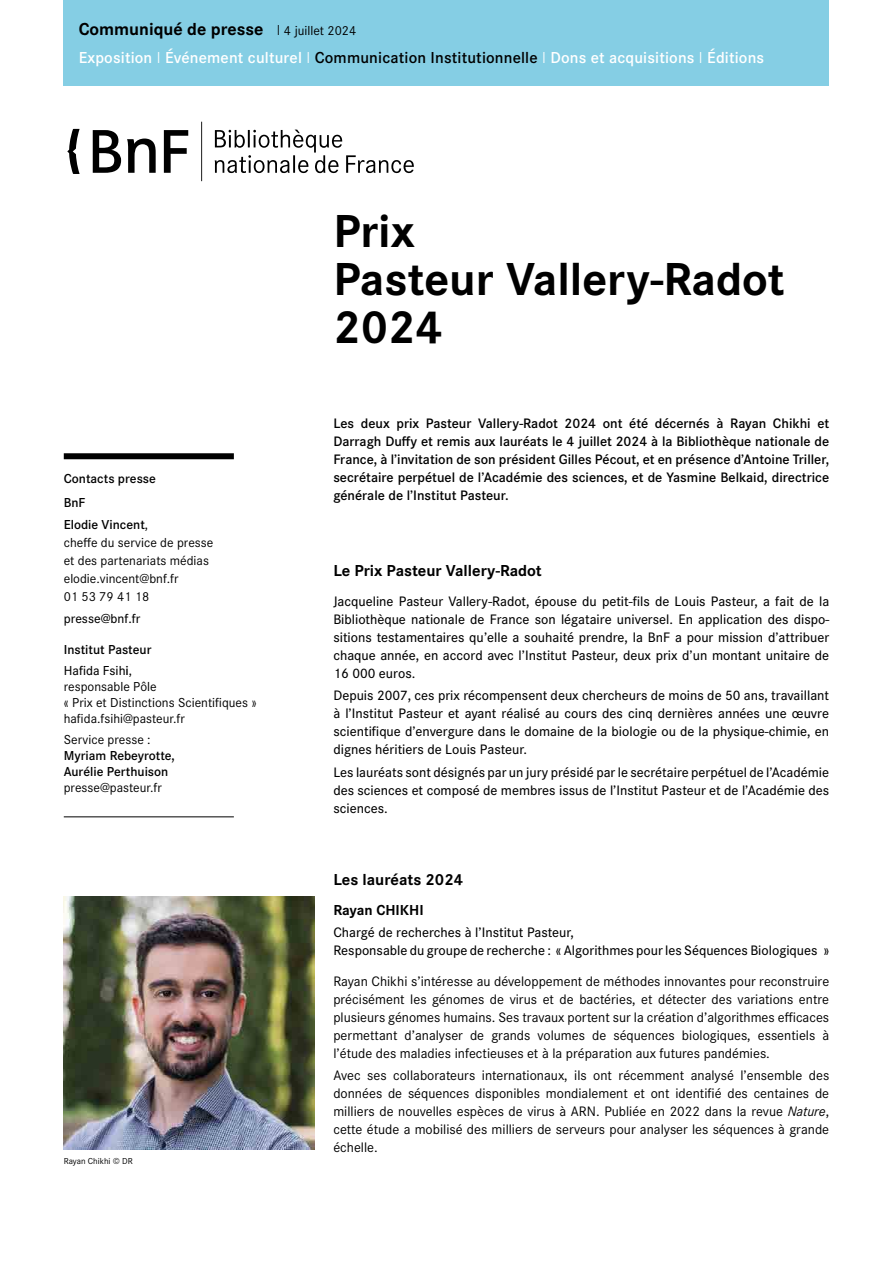
<style>
.page{position:relative;width:893px;height:1263px;background:#fff}
.page>*{position:absolute;margin:0;border:0;box-sizing:border-box;transform-origin:0 0}
.t1{font:700 48px "Corporate S";color:#000}
.t2{font:700 18px "Corporate S";color:#000}
.t3{font:600 16.5px "Corporate S";letter-spacing:.01em;color:#fff}
.t4{font:700 16.5px "Corporate S";color:#000}
.t5{font:700 15px "Corporate S";color:#000}
.t6{font:500 14.25px/18px "Corporate S";color:#000;text-align:justify}
.t7{font:14.25px/18px "Corporate S";color:#000;text-align:justify}
.t8{font:600 14.25px/18px "Corporate S";color:#000;text-align:justify}
.t9{font:13.5px/18px "Corporate S";color:#000}
.t10{font:600 13.5px "Corporate S";color:#000}
.t11{font:500 13.5px "Corporate S";color:#000}
.t12{font:9px "Corporate S";color:#000}
.s1{font-weight:300;font-size:15px}
.s2{font-weight:400;font-size:13.5px}
.s3{font-weight:300}
.s4{color:#000}
.s5{font-weight:400}
.s6{font-weight:600}
.s7{font-style:italic}
</style>
<div class="page">
<div style="left:64px;top:0;width:765px;height:85px;background:#85cee4"></div>
<svg style="left:67px;top:122px;width:347px;height:59px"></svg>
<div style="left:64px;top:453px;width:170px;height:6px;background:#000"></div>
<hr style="left:64px;top:816px;width:170px;height:1px;background:#000">
<img style="left:64px;top:897px;width:251px;height:253px">
<p class="t2" style="left:79px;top:19px;width:279px">Communiqué de presse <span class="s1">I</span> <span class="s2">4 juillet 2024</span></p>
<p class="t3" style="left:79px;top:48px;width:687px">Exposition <span class="s3">I</span> Événement culturel <span class="s3">I</span> <span class="s4">Communication Institutionnelle</span> <span class="s3">I</span> Dons et acquisitions <span class="s3">I</span> Éditions</p>
<p class="t10" style="left:64px;top:470px;width:94px">Contacts presse</p>
<p class="t10" style="left:64px;top:494px;width:23px">BnF</p>
<p class="t10" style="left:64px;top:517px;width:86px">Elodie Vincent<span class="s5">,</span></p>
<p class="t9" style="left:64px;top:533px;width:151px">cheffe du service de presse et des partenariats médias</p>
<p class="t9" style="left:64px;top:569px;width:116px">elodie.vincent@bnf.fr</p>
<p class="t9" style="left:64px;top:587px;width:87px">01 53 79 41 18</p>
<p class="t11" style="left:64px;top:611px;width:78px">presse@bnf.fr</p>
<p class="t10" style="left:64px;top:642px;width:89px">Institut Pasteur</p>
<p class="t11" style="left:64px;top:662px;width:70px">Hafida Fsih<span class="s6">i</span><span class="s5">,</span></p>
<p class="t9" style="left:64px;top:677px;width:94px">responsable Pôle</p>
<p class="t9" style="left:64px;top:693px;width:194px">« Prix et Distinctions Scientifiques »</p>
<p class="t9" style="left:64px;top:710px;width:123px">hafida.fsihi@pasteur.fr</p>
<p class="t9" style="left:64px;top:730px;width:88px">Service presse :</p>
<p class="t10" style="left:64px;top:747px;width:113px">Myriam Rebeyrotte,</p>
<p class="t10" style="left:64px;top:764px;width:106px">Aurélie Perthuison</p>
<p class="t9" style="left:64px;top:779px;width:100px">presse@pasteur.fr</p>
<p class="t12" style="left:64px;top:1156px;width:71px">Rayan Chikhi © DR</p>
<p class="t1" style="left:333px;top:203px;width:83px">Prix</p>
<p class="t1" style="left:333px;top:251px;width:453px">Pasteur Vallery-Radot</p>
<p class="t1" style="left:333px;top:299px;width:111px">2024</p>
<p class="t8" style="left:333px;top:414px;width:497px">Les deux prix Pasteur Vallery-Radot 2024 ont été décernés à Rayan Chikhi et Darragh Duffy et remis aux lauréats le 4 juillet 2024 à la Bibliothèque nationale de France, à l’invitation de son président Gilles Pécout, et en présence d’Antoine Triller, secrétaire perpétuel de l’Académie des sciences, et de Yasmine Belkaid, directrice générale de l’Institut Pasteur.</p>
<p class="t4" style="left:333px;top:561px;width:210px">Le Prix Pasteur Vallery-Radot</p>
<p class="t6" style="left:333px;top:592px;width:497px">Jacqueline Pasteur Vallery-Radot, épouse du petit-fils de Louis Pasteur, a fait de la Bibliothèque nationale de France son légataire universel. En application des dispo&shy;sitions testamentaires qu’elle a souhaité prendre, la BnF a pour mission d’attribuer chaque année, en accord avec l’Institut Pasteur, deux prix d’un montant unitaire de 16 000 euros.</p>
<p class="t6" style="left:333px;top:687px;width:497px">Depuis 2007, ces prix récompensent deux chercheurs de moins de 50 ans, travaillant à l’Institut Pasteur et ayant réalisé au cours des cinq dernières années une œuvre scientifique d’envergure dans le domaine de la biologie ou de la physique-chimie, en dignes héritiers de Louis Pasteur.</p>
<p class="t6" style="left:333px;top:763px;width:497px">Les lauréats sont désignés par un jury présidé par le secrétaire perpétuel de l’Académie des sciences et composé de membres issus de l’Institut Pasteur et de l’Académie des sciences.</p>
<p class="t4" style="left:333px;top:870px;width:131px">Les lauréats 2024</p>
<p class="t5" style="left:333px;top:901px;width:92px">Rayan CHIKHI</p>
<p class="t6" style="left:333px;top:923px;width:242px">Chargé de recherches à l’Institut Pasteur,</p>
<p class="t6" style="left:333px;top:941px;width:497px">Responsable du groupe de recherche : « Algorithmes pour les Séquences Biologiques »</p>
<p class="t7" style="left:333px;top:972px;width:497px">Rayan Chikhi s’intéresse au développement de méthodes innovantes pour reconstruire précisément les génomes de virus et de bactéries, et détecter des variations entre plusieurs génomes humains. Ses travaux portent sur la création d’algorithmes efficaces permettant d’analyser de grands volumes de séquences biologiques, essentiels à l’étude des maladies infectieuses et à la préparation aux futures pandémies.</p>
<p class="t7" style="left:333px;top:1066px;width:497px">Avec ses collaborateurs internationaux, ils ont récemment analysé l’ensemble des données de séquences disponibles mondialement et ont identifié des centaines de milliers de nouvelles espèces de virus à ARN. Publiée en 2022 dans la revue <span class="s7">Nature</span>, cette étude a mobilisé des milliers de serveurs pour analyser les séquences à grande échelle.</p>
</div>
